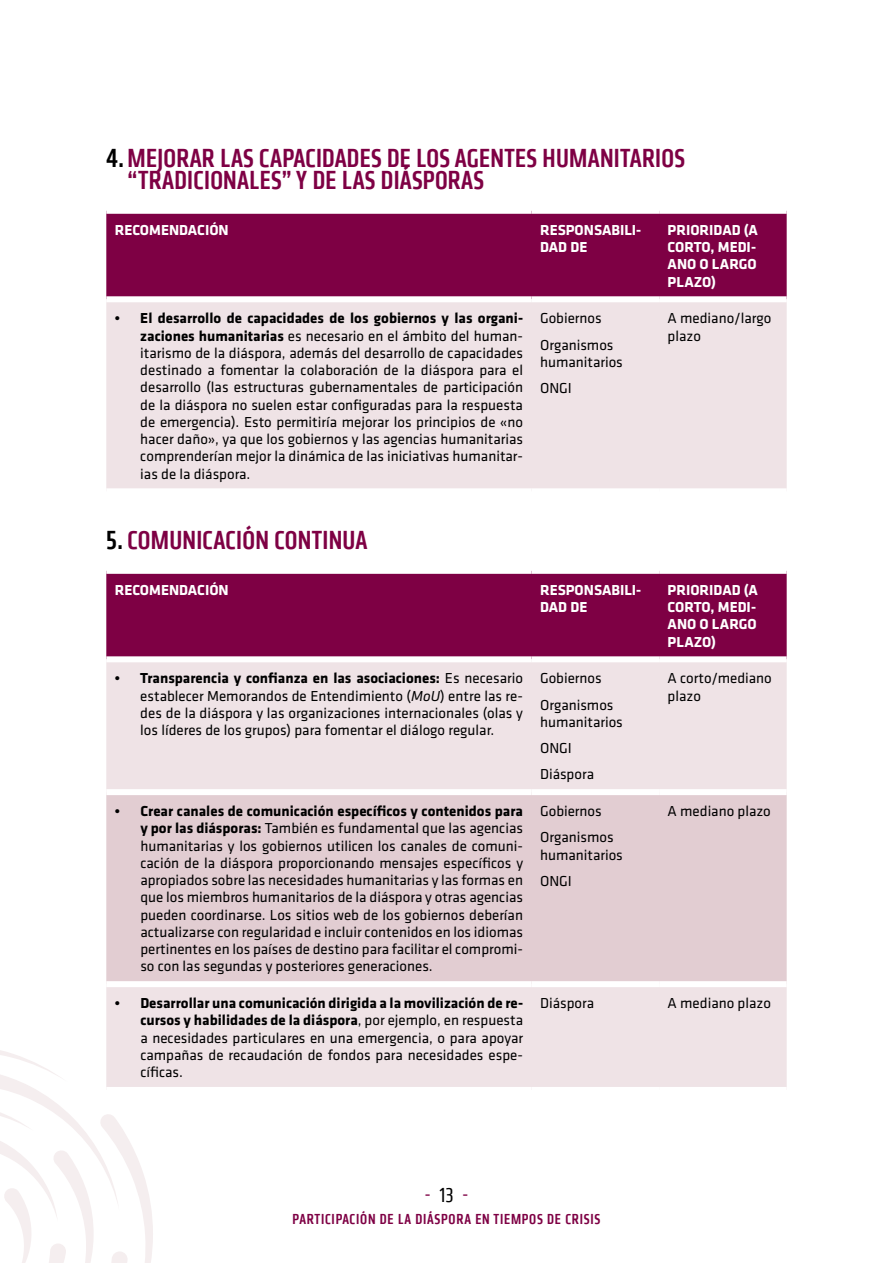
<style>
.page{position:relative;width:893px;height:1263px;background:#fff}
.page>*{position:absolute;margin:0;border:0;box-sizing:border-box;transform-origin:0 0}
.t1{font:500 condensed 27px/22.5px "Klavika CH";letter-spacing:.01em;color:#7e0044}
.t2{font:condensed 21px "Klavika CH";color:#7e0044}
.t3{font:15px/17.2px "Klavika";color:#000}
.t4{font:700 15px/17.2px "Klavika";color:#fff}
.t5{font:500 condensed 15px "Klavika CH";letter-spacing:.05em;color:#7e0044}
.s1{color:#000}
.s2{font-weight:700}
.s3{font-style:italic}
</style>
<div class="page">
<svg style="left:0;top:1050px;width:153px;height:213px"></svg>
<div style="left:106px;top:214px;width:681px;height:82px;background:#7e0044"></div>
<div style="left:106px;top:302px;width:681px;height:186px;background:#efe3e6"></div>
<div style="left:106px;top:574px;width:681px;height:82px;background:#7e0044"></div>
<div style="left:106px;top:662px;width:681px;height:425px;background:#efe3e6"></div>
<div style="left:106px;top:795px;width:681px;height:186px;background:#e2cdd2"></div>
<div style="left:106px;top:789px;width:425px;height:6px;background:#fff"></div>
<div style="left:531px;top:789px;width:128px;height:6px;background:#fff"></div>
<div style="left:659px;top:789px;width:128px;height:6px;background:#fff"></div>
<div style="left:106px;top:981px;width:425px;height:6px;background:#fff"></div>
<div style="left:531px;top:981px;width:128px;height:6px;background:#fff"></div>
<div style="left:659px;top:981px;width:128px;height:6px;background:#fff"></div>
<div style="left:106px;top:1087px;width:425px;height:6px;background:#fff"></div>
<h1 class="t1" style="left:128px;top:146px;width:559px;text-indent:-21px"><span class="s1">4.</span>MEJORAR LAS CAPACIDADES DE LOS AGENTES HUMANITARIOS “TRADICIONALES” Y DE LAS DIÁSPORAS</h1>
<p class="t4" style="left:115px;top:220px;width:115px">RECOMENDACIÓN</p>
<p class="t4" style="left:540px;top:220px;width:103px">RESPONSABILI-<br>DAD DE</p>
<p class="t4" style="left:668px;top:220px;width:92px">PRIORIDAD (A<br>CORTO, MEDI-<br>ANO O LARGO<br>PLAZO)</p>
<p class="t3" style="left:140px;top:309px;width:384px;text-align:justify;text-indent:-26px"><span class="s2">• El desarrollo de capacidades de los gobiernos y las organi&shy;zaciones humanitarias</span> es necesario en el ámbito del human&shy;itarismo de la diáspora, además del desarrollo de capacidades destinado a fomentar la colaboración de la diáspora para el desarrollo (las estructuras gubernamentales de participación de la diáspora no suelen estar configuradas para la respuesta de emergencia). Esto permitiría mejorar los principios de «no hacer daño», ya que los gobiernos y las agencias humanitarias comprenderían mejor la dinámica de las iniciativas humanitar&shy;ias de la diáspora.</p>
<p class="t3" style="left:540px;top:305px;width:75px;line-height:26.2px">Gobiernos<br>Organismos</p>
<p class="t3" style="left:668px;top:309px;width:105px">A mediano/largo plazo</p>
<p class="t3" style="left:540px;top:348px;width:84px;line-height:26.2px">humanitarios<br>ONGI</p>
<h1 class="t1" style="left:106px;top:529px;width:263px"><span class="s1">5.</span> COMUNICACIÓN CONTINUA</h1>
<p class="t4" style="left:115px;top:580px;width:115px">RECOMENDACIÓN</p>
<p class="t4" style="left:540px;top:580px;width:103px">RESPONSABILI-<br>DAD DE</p>
<p class="t4" style="left:668px;top:580px;width:92px">PRIORIDAD (A<br>CORTO, MEDI-<br>ANO O LARGO<br>PLAZO)</p>
<p class="t3" style="left:140px;top:669px;width:384px;text-align:justify;text-indent:-26px"><span class="s2">• Transparencia y confianza en las asociaciones:</span> Es necesario establecer Memorandos de Entendimiento (<span class="s3">MoU</span>) entre las re&shy;des de la diáspora y las organizaciones internacionales (olas y los líderes de los grupos) para fomentar el diálogo regular.</p>
<p class="t3" style="left:540px;top:665px;width:75px;line-height:26.2px">Gobiernos<br>Organismos</p>
<p class="t3" style="left:668px;top:669px;width:106px">A corto/mediano plazo</p>
<p class="t3" style="left:540px;top:708px;width:84px;line-height:26.2px">humanitarios<br>ONGI<br>Diáspora</p>
<p class="t3" style="left:140px;top:802px;width:384px;text-align:justify;text-indent:-26px"><span class="s2">• Crear canales de comunicación específicos y contenidos para y por las diásporas:</span> También es fundamental que las agencias humanitarias y los gobiernos utilicen los canales de comuni&shy;cación de la diáspora proporcionando mensajes específicos y apropiados sobre las necesidades humanitarias y las formas en que los miembros humanitarios de la diáspora y otras agencias pueden coordinarse. Los sitios web de los gobiernos deberían actualizarse con regularidad e incluir contenidos en los idiomas pertinentes en los países de destino para facilitar el compromi&shy;so con las segundas y posteriores generaciones.</p>
<p class="t3" style="left:540px;top:797px;width:75px;line-height:26.2px">Gobiernos<br>Organismos</p>
<p class="t3" style="left:540px;top:841px;width:84px;line-height:26.2px">humanitarios<br>ONGI</p>
<p class="t3" style="left:668px;top:802px;width:105px">A mediano plazo</p>
<p class="t3" style="left:140px;top:994px;width:384px;text-align:justify;text-indent:-26px"><span class="s2">• Desarrollar una comunicación dirigida a la movilización de re&shy;cursos y habilidades de la diáspora</span>, por ejemplo, en respuesta a necesidades particulares en una emergencia, o para apoyar campañas de recaudación de fondos para necesidades espe&shy;cíficas.</p>
<p class="t3" style="left:540px;top:994px;width:56px">Diáspora</p>
<p class="t3" style="left:668px;top:994px;width:105px">A mediano plazo</p>
<h2 class="t2" style="left:424px;top:1182px;width:46px">- <span class="s1">13</span> -</h2>
<p class="t5" style="left:293px;top:1210px;width:309px">PARTICIPACIÓN DE LA DIÁSPORA EN TIEMPOS DE CRISIS</p>
</div>
